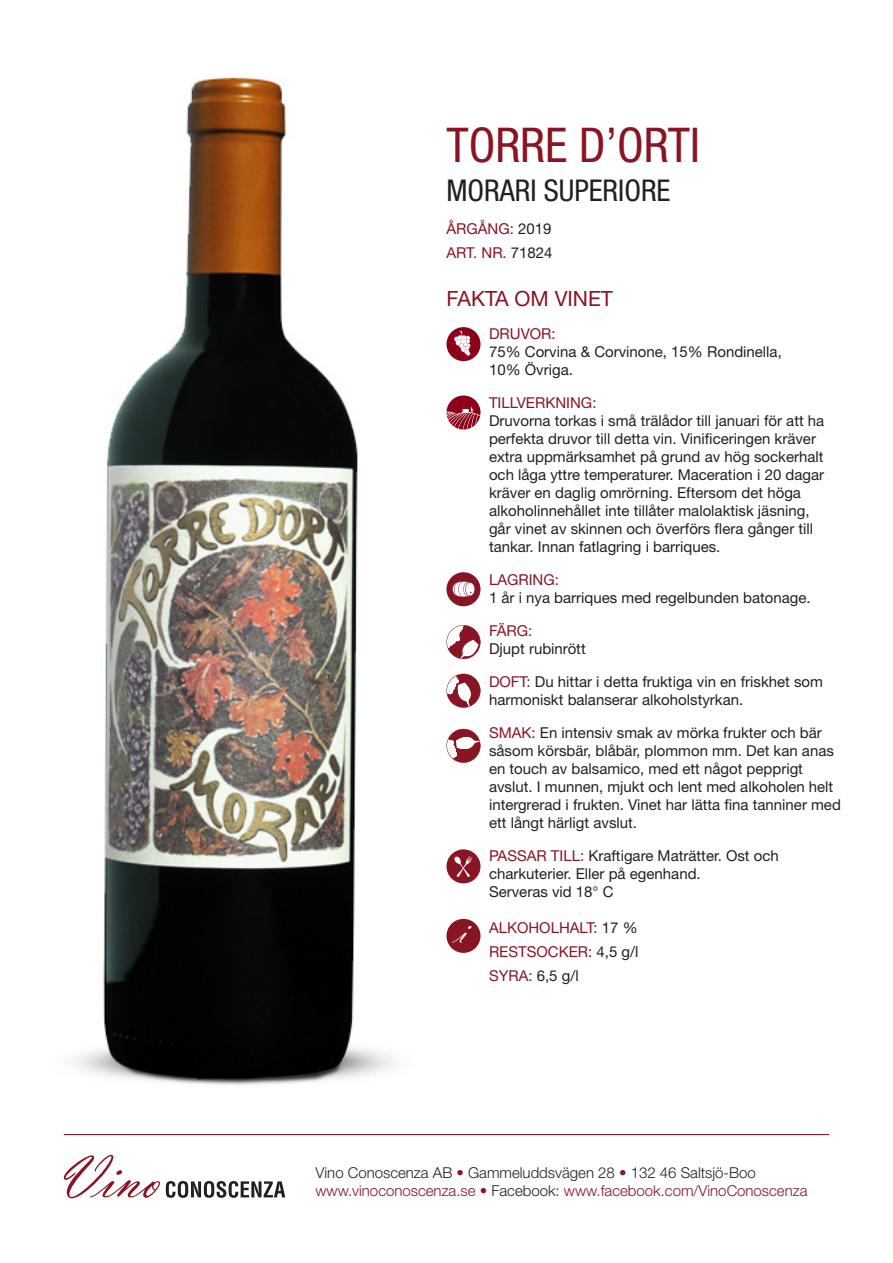
<style>
.page{position:relative;width:893px;height:1263px;background:#fff}
.page>*{position:absolute;margin:0;border:0;box-sizing:border-box;transform-origin:0 0}
.t1{font:condensed 48px "Helvetica Neue LT Std";color:#881424}
.t2{font:condensed 30px "Helvetica Neue LT Std";color:#231f20}
.t3{font:21px "Helvetica Neue LT Std";color:#881424}
.t4{font:15px/18px "Helvetica Neue LT Std";color:#231f20}
.t5{font:15px "Helvetica Neue LT Std";color:#881424}
.t6{font:300 15px "Helvetica Neue LT Std";color:#881424}
.t7{font:300 15px "Helvetica Neue LT Std";color:#231f20}
.s1{color:#231f20}
.s2{color:#881424}
</style>
<div class="page">
<img style="left:75px;top:77px;width:319px;height:1008px">
<div style="left:446px;top:327px;width:34px;height:34px;background:#8c001a;border-radius:50%"></div>
<svg style="left:454px;top:331px;width:16px;height:25px"></svg>
<hr style="left:64px;top:1134px;width:765px;height:1px;background:#8c001a">
<svg style="left:64px;top:1155px;width:96px;height:43px"></svg>
<svg style="left:166px;top:1181px;width:119px;height:17px"></svg>
<svg style="left:446px;top:395px;width:34px;height:34px"></svg>
<svg style="left:446px;top:625px;width:34px;height:34px"></svg>
<svg style="left:446px;top:674px;width:34px;height:34px"></svg>
<svg style="left:446px;top:728px;width:35px;height:35px"></svg>
<div style="left:446px;top:572px;width:34px;height:34px;background:#881424;border-radius:50%"></div>
<svg style="left:452px;top:581px;width:23px;height:16px"></svg>
<div style="left:446px;top:849px;width:34px;height:34px;background:#881424;border-radius:50%"></div>
<svg style="left:454px;top:856px;width:18px;height:21px"></svg>
<div style="left:446px;top:919px;width:34px;height:34px;background:#881424;border-radius:50%"></div>
<svg style="left:452px;top:926px;width:19px;height:16px"></svg>
<p class="t1" style="left:446px;top:117px;width:255px">TORRE D’ORTI</p>
<p class="t2" style="left:446px;top:173px;width:225px">MORARI SUPERIORE</p>
<p class="t5" style="left:446px;top:220px;width:107px">ÅRGÅNG: <span class="s1">2019</span></p>
<p class="t5" style="left:446px;top:244px;width:108px">ART. NR. <span class="s1">71824</span></p>
<p class="t3" style="left:446px;top:286px;width:168px">FAKTA OM VINET</p>
<p class="t4" style="left:489px;top:324px;width:294px"><span class="s2">DRUVOR:<br></span>75% Corvina &amp; Corvinone, 15% Rondinella,<br>10% Övriga.</p>
<p class="t4" style="left:489px;top:393px;width:337px"><span class="s2">TILLVERKNING:<br></span>Druvorna torkas i små trälådor till januari för att ha perfekta druvor till detta vin. Vinificeringen kräver extra uppmärksamhet på grund av hög sockerhalt och låga yttre temperaturer. Maceration i 20 dagar kräver en daglig omrörning. Eftersom det höga alkoholinnehållet inte tillåter malolaktisk jäsning, går vinet av skinnen och överförs flera gånger till tankar. Innan fatlagring i barriques.</p>
<p class="t5" style="left:489px;top:571px;width:71px">LAGRING:</p>
<p class="t4" style="left:489px;top:588px;width:323px">1 år i nya barriques med regelbunden batonage.</p>
<p class="t5" style="left:489px;top:622px;width:45px">FÄRG:</p>
<p class="t4" style="left:489px;top:639px;width:98px">Djupt rubinrött</p>
<p class="t4" style="left:489px;top:672px;width:335px"><span class="s2">DOFT:</span> Du hittar i detta fruktiga vin en friskhet som harmoniskt balanserar alkoholstyrkan.</p>
<p class="t4" style="left:489px;top:723px;width:353px"><span class="s2">SMAK:</span> En intensiv smak av mörka frukter och bär såsom körsbär, blåbär, plommon mm. Det kan anas en touch av balsamico, med ett något pepprigt avslut. I munnen, mjukt och lent med alkoholen helt intergrerad i frukten. Vinet har lätta fina tanniner med ett långt härligt avslut.</p>
<p class="t4" style="left:489px;top:846px;width:291px"><span class="s2">PASSAR TILL:</span> Kraftigare Maträtter. Ost och charkuterier. Eller på egenhand.<br>Serveras vid 18° C</p>
<p class="t5" style="left:489px;top:919px;width:150px">ALKOHOLHALT: <span class="s1">17 %</span></p>
<p class="t5" style="left:489px;top:943px;width:151px">RESTSOCKER: <span class="s1">4,5 g/l</span></p>
<p class="t4" style="left:489px;top:966px;width:91px"><span class="s2">SYRA:</span> 6,5 g/l</p>
<p class="t7" style="left:315px;top:1163px;width:442px">Vino Conoscenza AB <span class="s2">•</span> Gammeluddsvägen 28 <span class="s2">•</span> 132 46 Saltsjö-Boo</p>
<p class="t6" style="left:315px;top:1181px;width:493px">www.vinoconoscenza.se • <span class="s1">Facebook:</span> www.facebook.com/VinoConoscenza</p>
</div>
